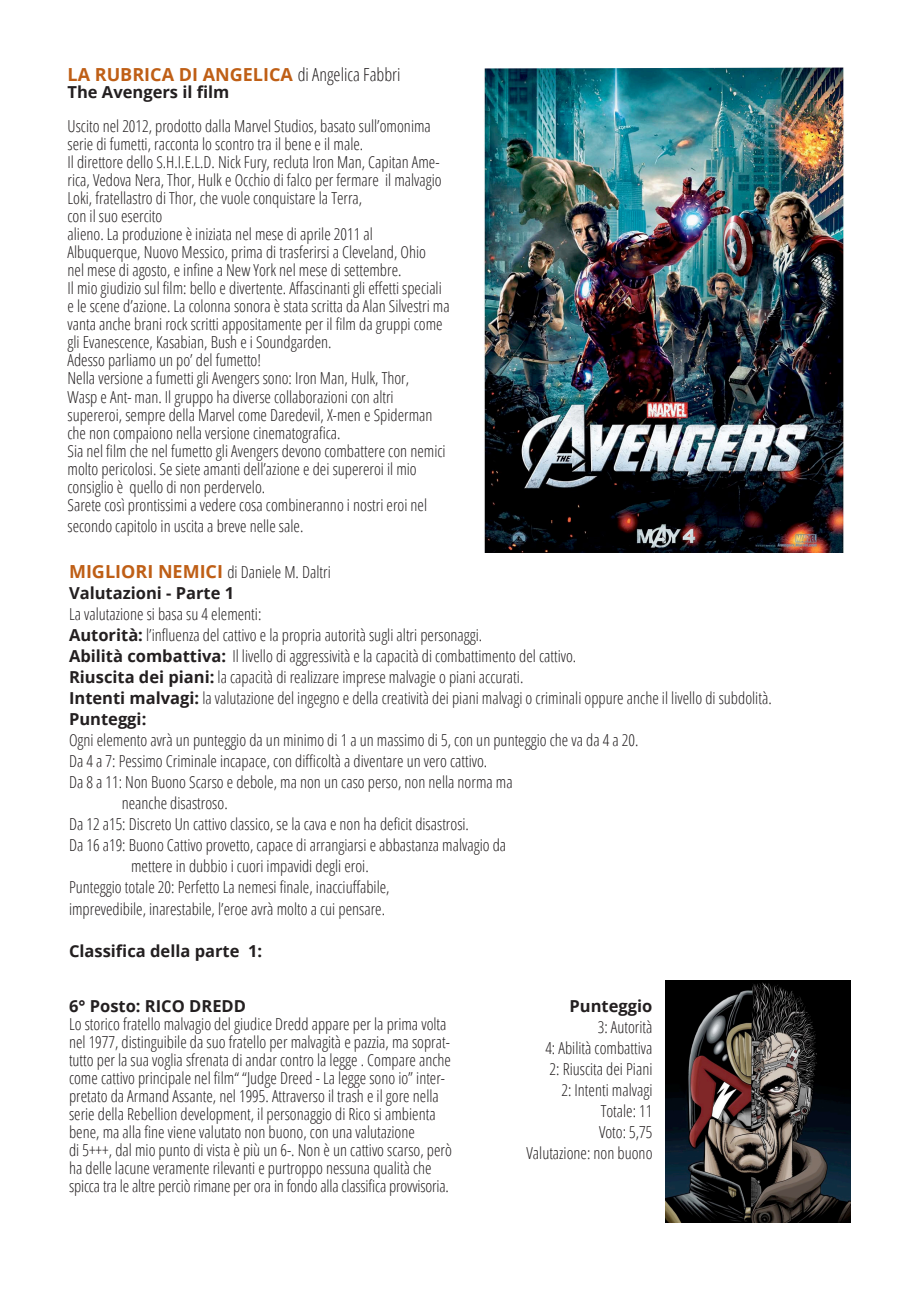
<style>
.page{position:relative;width:906px;height:1289px;background:#fff}
.page>*{position:absolute;margin:0;border:0;box-sizing:border-box;transform-origin:0 0}
.t1{font:700 18px "Open Sans";color:#bf5f16}
.t2{font:300 condensed 16.5px/18px "Open Sans";color:#231f20}
.t3{font:700 16.5px/21px "Open Sans";color:#231f20}
.s1{font-weight:300;font-stretch:condensed;color:#231f20}
.s2{font-size:18px;color:#bf5f16}
.s3{font-weight:300;font-stretch:condensed}
.s4{font-weight:700;font-stretch:normal}
</style>
<div class="page">
<img style="left:484px;top:68px;width:360px;height:485px">
<img style="left:665px;top:980px;width:185px;height:242px">
<p class="t1" style="left:68px;top:62px;width:334px">LA RUBRICA DI ANGELICA <span class="s1">di Angelica Fabbri</span></p>
<p class="t3" style="left:68px;top:81px;width:163px">The Avengers il film</p>
<p class="t2" style="left:68px;top:117px;width:384px">Uscito nel 2012, prodotto dalla Marvel Studios, basato sull’omonima serie di fumetti, racconta lo scontro tra il bene e il male.<br>Il direttore dello S.H.I.E.L.D. Nick Fury, recluta Iron Man, Capitan Ame&shy;rica, Vedova Nera, Thor, Hulk e Occhio di falco per fermare il malvagio Loki, fratellastro di Thor, che vuole conquistare la Terra,<br>con il suo esercito<br>alieno. La produzione è iniziata nel mese di aprile 2011 al Albuquerque, Nuovo Messico, prima di trasferirsi a Cleveland, Ohio<br>nel mese di agosto, e infine a New York nel mese di settembre.<br>Il mio giudizio sul film: bello e divertente. Affascinanti gli effetti speciali e le scene d’azione. La colonna sonora è stata scritta da Alan Silvestri ma vanta anche brani rock scritti appositamente per il film da gruppi come gli Evanescence, Kasabian, Bush e i Soundgarden.<br>Adesso parliamo un po’ del fumetto!<br>Nella versione a fumetti gli Avengers sono: Iron Man, Hulk, Thor,<br>Wasp e Ant- man. Il gruppo ha diverse collaborazioni con altri supereroi, sempre della Marvel come Daredevil, X-men e Spiderman che non compaiono nella versione cinematografica.<br>Sia nel film che nel fumetto gli Avengers devono combattere con nemici molto pericolosi. Se siete amanti dell’azione e dei supereroi il mio consiglio è quello di non perdervelo.<br>Sarete così prontissimi a vedere cosa combineranno i nostri eroi nel</p>
<p class="t2" style="left:68px;top:516px;width:237px">secondo capitolo in uscita a breve nelle sale.</p>
<p class="t3" style="left:69px;top:561px;width:263px"><span class="s2">MIGLIORI NEMICI</span> <span class="s3">di Daniele M. Daltri<br></span>Valutazioni - Parte 1</p>
<p class="t2" style="left:69px;top:603px;width:704px;line-height:21px">La valutazione si basa su 4 elementi:<br><span class="s4">Autorità:</span> l’influenza del cattivo e la propria autorità sugli altri personaggi.<br><span class="s4">Abilità combattiva:</span> Il livello di aggressività e la capacità di combattimento del cattivo.<br><span class="s4">Riuscita dei piani:</span> la capacità di realizzare imprese malvagie o piani accurati.<br><span class="s4">Intenti malvagi:</span> la valutazione del ingegno e della creatività dei piani malvagi o criminali oppure anche il livello di subdolità.<br><span class="s4">Punteggi:</span></p>
<p class="t2" style="left:69px;top:730px;width:571px">Ogni elemento avrà un punteggio da un minimo di 1 a un massimo di 5, con un punteggio che va da 4 a 20.</p>
<p class="t2" style="left:69px;top:751px;width:420px">Da 4 a 7: Pessimo Criminale incapace, con difficoltà a diventare un vero cattivo.</p>
<p class="t2" style="left:69px;top:772px;width:445px">Da 8 a 11: Non Buono Scarso e debole, ma non un caso perso, non nella norma ma</p>
<p class="t2" style="left:122px;top:793px;width:107px">neanche disastroso.</p>
<p class="t2" style="left:69px;top:815px;width:401px">Da 12 a15: Discreto Un cattivo classico, se la cava e non ha deficit disastrosi.</p>
<p class="t2" style="left:69px;top:836px;width:439px">Da 16 a19: Buono Cattivo provetto, capace di arrangiarsi e abbastanza malvagio da</p>
<p class="t2" style="left:131px;top:857px;width:239px">mettere in dubbio i cuori impavidi degli eroi.</p>
<p class="t2" style="left:69px;top:878px;width:322px">Punteggio totale 20: Perfetto La nemesi finale, inacciuffabile,</p>
<p class="t2" style="left:69px;top:899px;width:317px">imprevedibile, inarestabile, l’eroe avrà molto a cui pensare.</p>
<p class="t3" style="left:69px;top:939px;width:195px">Classifica della parte 1:</p>
<p class="t3" style="left:69px;top:994px;width:178px">6° Posto: RICO DREDD</p>
<p class="t2" style="left:69px;top:1014px;width:384px">Lo storico fratello malvagio del giudice Dredd appare per la prima volta nel 1977, distinguibile da suo fratello per malvagità e pazzia, ma soprat&shy;tutto per la sua voglia sfrenata di andar contro la legge . Compare anche come cattivo principale nel film“ “Judge Dreed - La legge sono io” inter&shy;pretato da Armand Assante, nel 1995. Attraverso il trash e il gore nella serie della Rebellion development, il personaggio di Rico si ambienta bene, ma alla fine viene valutato non buono, con una valutazione<br>di 5+++, dal mio punto di vista è più un 6-. Non è un cattivo scarso, però ha delle lacune veramente rilevanti e purtroppo nessuna qualità che spicca tra le altre perciò rimane per ora in fondo alla classifica provvisoria.</p>
<p class="t3" style="left:569px;top:994px;width:84px">Punteggio</p>
<p class="t2" style="left:526px;top:1015px;width:127px;line-height:21px;text-align:right">3: Autorità<br>4: Abilità combattiva<br>2: Riuscita dei Piani<br>2: Intenti malvagi<br>Totale: 11<br>Voto: 5,75<br>Valutazione: non buono</p>
</div>
